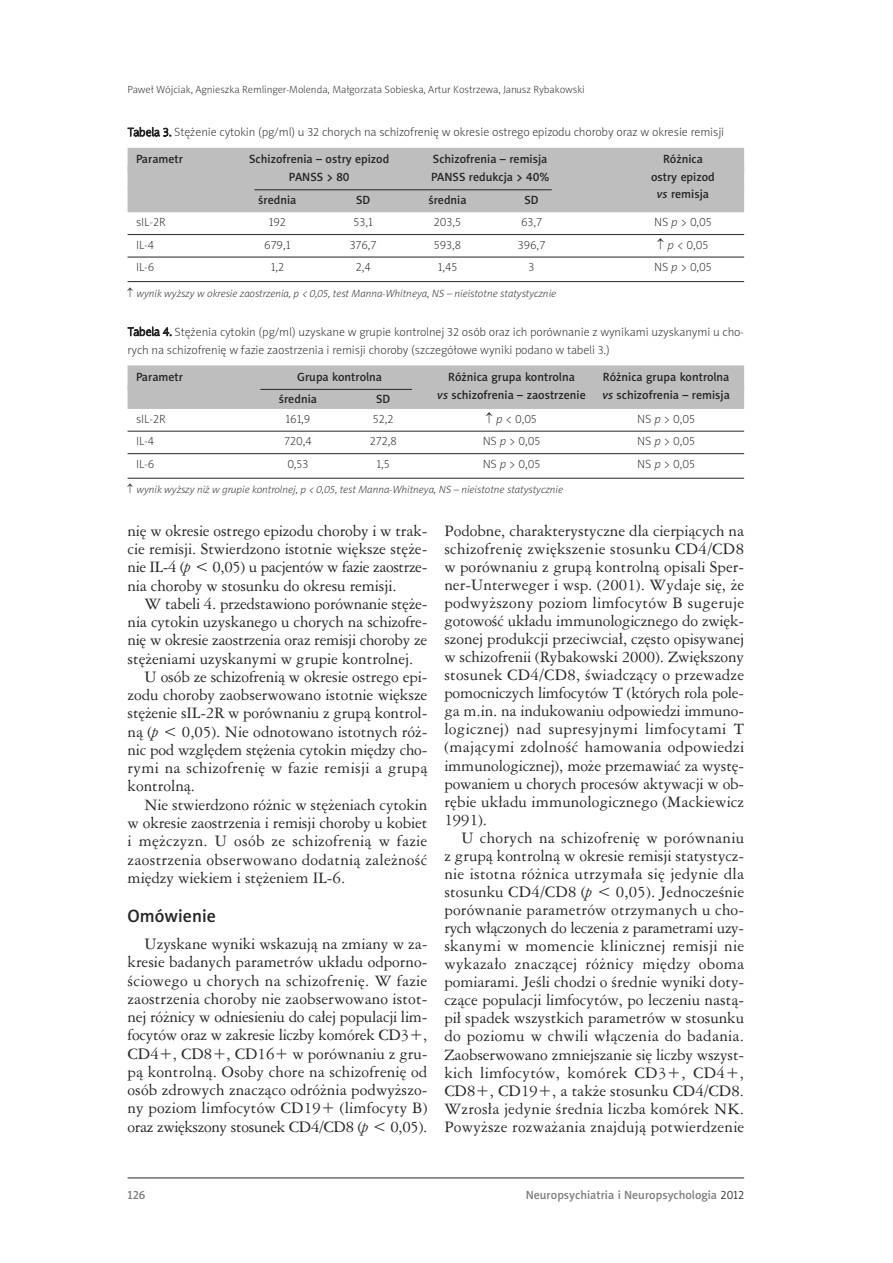
<style>
.page{position:relative;width:893px;height:1263px;background:#fff}
.page>*{position:absolute;margin:0;border:0;box-sizing:border-box;transform-origin:0 0}
.t1{font:18px "Naomi Sans EFNPS Medium";color:#272627}
.t2{font:15px/18px "Ameri Garmnd PL";letter-spacing:-.005em;color:#272627;text-align:justify}
.t3{font:15px "Ameri Garmnd PL";letter-spacing:.02em;color:#272627}
.t4{font:12px/18px "Naomi Sans EFNPS Thin";color:#272627}
.t5{font:12px "Naomi Sans EFNPS Medium";color:#272627}
.t6{font:12px "Naomi Sans EFNPS Medium";color:#7d7d7d}
.t7{font:italic 10.5px "Naomi Sans EFNPS Thin";color:#272627}
.t8{font:10.5px "Naomi Sans EFNPS Thin";color:#272627}
.s1{font-style:italic}
.s2{font-family:"Naomi Sans EFNPS Light";color:#272627}
</style>
<div class="page">
<div style="left:128px;top:148px;width:616px;height:24px;background:#bebebe"></div>
<div style="left:128px;top:166px;width:616px;height:24px;background:#bebebe"></div>
<div style="left:128px;top:188px;width:616px;height:24px;background:#bebebe"></div>
<hr style="left:128px;top:234px;width:616px;height:1px;background:#272627">
<hr style="left:128px;top:257px;width:616px;height:1px;background:#272627">
<hr style="left:128px;top:281px;width:616px;height:1px;background:#272627">
<hr style="left:254px;top:189px;width:298px;height:1px;background:#272627">
<div style="left:128px;top:365px;width:616px;height:24px;background:#bebebe"></div>
<div style="left:128px;top:385px;width:616px;height:24px;background:#bebebe"></div>
<hr style="left:128px;top:431px;width:616px;height:1px;background:#272627">
<hr style="left:128px;top:453px;width:616px;height:1px;background:#272627">
<hr style="left:128px;top:478px;width:616px;height:1px;background:#272627">
<hr style="left:260px;top:389px;width:152px;height:1px;background:#272627">
<hr style="left:128px;top:1177px;width:616px;height:1px;background:#272627">
<p class="t8" style="left:128px;top:85px;width:459px">Paweł Wójciak, Agnieszka Remlinger-Molenda, Małgorzata Sobieska, Artur Kostrzewa, Janusz Rybakowski</p>
<p class="t4" style="left:128px;top:124px;width:598px">Tabela 3. Stężenie cytokin (pg/ml) u 32 chorych na schizofrenię w okresie ostrego epizodu choroby oraz w okresie remisji</p>
<p class="t5" style="left:136px;top:155px;width:48px">Parametr</p>
<p class="t5" style="left:249px;top:155px;width:142px">Schizofrenia – ostry epizod</p>
<p class="t5" style="left:433px;top:155px;width:116px">Schizofrenia – remisja</p>
<p class="t5" style="left:663px;top:155px;width:41px">Różnica</p>
<p class="t5" style="left:289px;top:173px;width:62px">PANSS &gt; 80</p>
<p class="t5" style="left:431px;top:173px;width:120px">PANSS redukcja &gt; 40%</p>
<p class="t5" style="left:651px;top:173px;width:65px">ostry epizod</p>
<p class="t5" style="left:258px;top:195px;width:40px">średnia</p>
<p class="t5" style="left:356px;top:195px;width:16px">SD</p>
<p class="t5" style="left:428px;top:195px;width:40px">średnia</p>
<p class="t5" style="left:524px;top:195px;width:16px">SD</p>
<p class="t5" style="left:657px;top:189px;width:54px"><span class="s1">vs</span> remisja</p>
<p class="t4" style="left:136px;top:214px;width:31px">sIL-2R</p>
<p class="t4" style="left:269px;top:214px;width:19px">192</p>
<p class="t4" style="left:353px;top:214px;width:21px">53,1</p>
<p class="t4" style="left:434px;top:214px;width:29px">203,5</p>
<p class="t4" style="left:521px;top:214px;width:22px">63,7</p>
<p class="t4" style="left:654px;top:214px;width:59px">NS <span class="s1">p</span> &gt; 0,05</p>
<p class="t4" style="left:136px;top:237px;width:20px">IL-4</p>
<p class="t4" style="left:264px;top:237px;width:28px">679,1</p>
<p class="t4" style="left:350px;top:237px;width:28px">376,7</p>
<p class="t4" style="left:434px;top:237px;width:29px">593,8</p>
<p class="t4" style="left:518px;top:237px;width:29px">396,7</p>
<p class="t4" style="left:658px;top:237px;width:52px">↑ <span class="s1">p</span> &lt; 0,05</p>
<p class="t4" style="left:136px;top:259px;width:20px">IL-6</p>
<p class="t4" style="left:271px;top:259px;width:15px">1,2</p>
<p class="t4" style="left:356px;top:259px;width:16px">2,4</p>
<p class="t4" style="left:438px;top:259px;width:21px">1,45</p>
<p class="t4" style="left:529px;top:259px;width:7px">3</p>
<p class="t4" style="left:654px;top:259px;width:59px">NS <span class="s1">p</span> &gt; 0,05</p>
<p class="t7" style="left:128px;top:289px;width:430px">↑ wynik wyższy w okresie zaostrzenia, p &lt; 0,05, test Manna-Whitneya, NS – nieistotne statystycznie</p>
<p class="t4" style="left:128px;top:324px;width:618px">Tabela 4. Stężenia cytokin (pg/ml) uzyskane w grupie kontrolnej 32 osób oraz ich porównanie z wynikami uzyskanymi u cho&shy;rych na schizofrenię w fazie zaostrzenia i remisji choroby (szczegółowe wyniki podano w tabeli 3.)</p>
<p class="t5" style="left:136px;top:372px;width:48px">Parametr</p>
<p class="t5" style="left:297px;top:372px;width:86px">Grupa kontrolna</p>
<p class="t5" style="left:448px;top:372px;width:128px">Różnica grupa kontrolna</p>
<p class="t5" style="left:603px;top:372px;width:128px">Różnica grupa kontrolna</p>
<p class="t5" style="left:279px;top:395px;width:40px">średnia</p>
<p class="t5" style="left:376px;top:395px;width:16px">SD</p>
<p class="t5" style="left:437px;top:390px;width:150px"><span class="s1">vs</span> schizofrenia – zaostrzenie</p>
<p class="t5" style="left:602px;top:390px;width:129px"><span class="s1">vs</span> schizofrenia – remisja</p>
<p class="t4" style="left:136px;top:411px;width:31px">sIL-2R</p>
<p class="t4" style="left:285px;top:411px;width:26px">161,9</p>
<p class="t4" style="left:373px;top:411px;width:22px">52,2</p>
<p class="t4" style="left:486px;top:411px;width:52px">↑ <span class="s1">p</span> &lt; 0,05</p>
<p class="t4" style="left:637px;top:411px;width:59px">NS <span class="s1">p</span> &gt; 0,05</p>
<p class="t4" style="left:136px;top:433px;width:20px">IL-4</p>
<p class="t4" style="left:284px;top:433px;width:29px">720,4</p>
<p class="t4" style="left:370px;top:433px;width:28px">272,8</p>
<p class="t4" style="left:483px;top:433px;width:59px">NS <span class="s1">p</span> &gt; 0,05</p>
<p class="t4" style="left:637px;top:433px;width:59px">NS <span class="s1">p</span> &gt; 0,05</p>
<p class="t4" style="left:136px;top:456px;width:20px">IL-6</p>
<p class="t4" style="left:287px;top:456px;width:23px">0,53</p>
<p class="t4" style="left:377px;top:456px;width:15px">1,5</p>
<p class="t4" style="left:483px;top:456px;width:59px">NS <span class="s1">p</span> &gt; 0,05</p>
<p class="t4" style="left:637px;top:456px;width:59px">NS <span class="s1">p</span> &gt; 0,05</p>
<p class="t7" style="left:128px;top:486px;width:437px">↑ wynik wyższy niż w grupie kontrolnej, p &lt; 0,05, test Manna-Whitneya, NS – nieistotne statystycznie</p>
<p class="t2" style="left:128px;top:521px;width:301px">nię w okresie ostrego epizodu choroby i w trak&shy;cie remisji. Stwierdzono istotnie większe stęże&shy;nie IL-4 (<span class="s1">p</span> &lt; 0,05) u pacjentów w fazie zaostrze&shy;nia choroby w stosunku do okresu remisji.</p>
<p class="t2" style="left:145px;top:595px;width:284px">W tabeli 4. przedstawiono porównanie stęże-</p>
<p class="t2" style="left:128px;top:613px;width:301px">nia cytokin uzyskanego u chorych na schizofre-</p>
<p class="t2" style="left:128px;top:631px;width:301px">nię w okresie zaostrzenia oraz remisji choroby ze</p>
<p class="t2" style="left:128px;top:649px;width:287px">stężeniami uzyskanymi w grupie kontrolnej.</p>
<p class="t2" style="left:145px;top:668px;width:284px">U osób ze schizofrenią w okresie ostrego epi-</p>
<p class="t2" style="left:128px;top:686px;width:301px">zodu choroby zaobserwowano istotnie większe</p>
<p class="t2" style="left:128px;top:704px;width:301px">stężenie sIL-2R w porównaniu z grupą kontrol-</p>
<p class="t2" style="left:128px;top:722px;width:301px">ną (<span class="s1">p</span> &lt; 0,05). Nie odnotowano istotnych róż-</p>
<p class="t2" style="left:128px;top:741px;width:301px">nic pod względem stężenia cytokin między cho-</p>
<p class="t3" style="left:128px;top:759px;width:301px">rymi na schizofrenię w fazie remisji a grupą</p>
<p class="t2" style="left:128px;top:777px;width:69px">kontrolną.</p>
<p class="t2" style="left:145px;top:795px;width:284px">Nie stwierdzono różnic w stężeniach cytokin</p>
<p class="t2" style="left:128px;top:814px;width:301px">w okresie zaostrzenia i remisji choroby u kobiet</p>
<p class="t3" style="left:128px;top:832px;width:301px">i mężczyzn. U osób ze schizofrenią w fazie</p>
<p class="t3" style="left:128px;top:850px;width:301px">zaostrzenia obserwowano dodatnią zależność</p>
<p class="t2" style="left:128px;top:868px;width:219px">między wiekiem i stężeniem IL-6.</p>
<p class="t1" style="left:128px;top:909px;width:90px">Omówienie</p>
<p class="t2" style="left:128px;top:935px;width:301px;text-indent:17px">Uzyskane wyniki wskazują na zmiany w za&shy;kresie badanych parametrów układu odporno&shy;ściowego u chorych na schizofrenię. W fazie zaostrzenia choroby nie zaobserwowano istot&shy;nej różnicy w odniesieniu do całej populacji lim&shy;focytów oraz w zakresie liczby komórek CD3+, CD4+, CD8+, CD16+ w porównaniu z gru&shy;pą kontrolną. Osoby chore na schizofrenię od osób zdrowych znacząco odróżnia podwyższo&shy;ny poziom limfocytów CD19+ (limfocyty B) oraz zwiększony stosunek CD4/CD8 (<span class="s1">p</span> &lt; 0,05).</p>
<p class="t2" style="left:444px;top:522px;width:301px">Podobne, charakterystyczne dla cierpiących na schizofrenię zwiększenie stosunku CD4/CD8 w porównaniu z grupą kontrolną opisali Sper&shy;ner-Unterweger i wsp. (2001). Wydaje się, że podwyższony poziom limfocytów B sugeruje gotowość układu immunologicznego do zwięk&shy;szonej produkcji przeciwciał, często opisywanej w schizofrenii (Rybakowski 2000). Zwiększony stosunek CD4/CD8, świadczący o przewadze pomocniczych limfocytów T (których rola pole&shy;ga m.in. na indukowaniu odpowiedzi immuno&shy;logicznej) nad supresyjnymi limfocytami T (mającymi zdolność hamowania odpowiedzi immunologicznej), może przemawiać za wystę&shy;powaniem u chorych procesów aktywacji w ob&shy;rębie układu immunologicznego (Mackiewicz 1991).</p>
<p class="t2" style="left:444px;top:829px;width:301px;text-indent:17px">U chorych na schizofrenię w porównaniu z grupą kontrolną w okresie remisji statystycz&shy;nie istotna różnica utrzymała się jedynie dla stosunku CD4/CD8 (<span class="s1">p</span> &lt; 0,05). Jednocześnie porównanie parametrów otrzymanych u cho&shy;rych włączonych do leczenia z parametrami uzy&shy;skanymi w momencie klinicznej remisji nie wykazało znaczącej różnicy między oboma pomiarami. Jeśli chodzi o średnie wyniki doty&shy;czące populacji limfocytów, po leczeniu nastą&shy;pił spadek wszystkich parametrów w stosunku do poziomu w chwili włączenia do badania.<br>Zaobserwowano zmniejszanie się liczby wszyst&shy;kich limfocytów, komórek CD3+, CD4+, CD8+, CD19+, a także stosunku CD4/CD8.<br>Wzrosła jedynie średnia liczba komórek NK.<br>Powyższe rozważania znajdują potwierdzenie</p>
<p class="t6" style="left:128px;top:1191px;width:19px">126</p>
<p class="t6" style="left:526px;top:1191px;width:220px">Neuropsychiatria i Neuropsychologia <span class="s2">2012</span></p>
</div>
